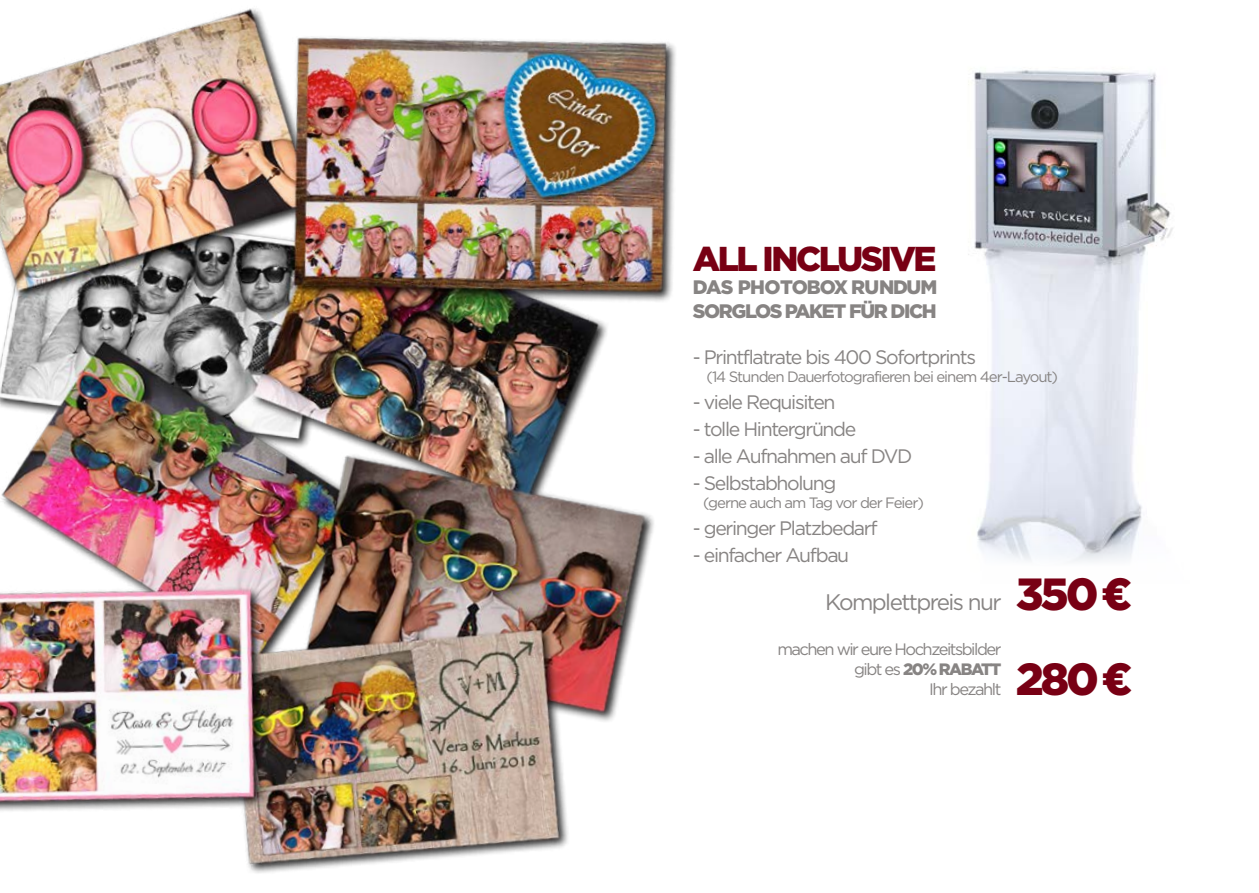
<style>
.page{position:relative;width:1259px;height:893px;background:#fff}
.page>*{position:absolute;margin:0;border:0;box-sizing:border-box;transform-origin:0 0}
.t1{font:900 45px/85.3px "Gotham";letter-spacing:-.07em;color:#780014}
.t2{font:900 34.5px "Gotham";letter-spacing:-.07em;color:#780014}
.t3{font:22.5px "Gotham";letter-spacing:-.07em;color:#878483}
.t4{font:19.5px "Gotham";letter-spacing:-.07em;color:#878483}
.t5{font:900 19.5px/23.4px "Gotham";letter-spacing:-.07em;color:#878483}
.t6{font:16.5px/19.8px "Gotham";letter-spacing:-.09em;color:#878483;text-align:right}
.t7{font:15px "Gotham";letter-spacing:-.07em;color:#878483}
.s1{font-weight:900}
</style>
<div class="page">
<img style="left:0;top:8px;width:676px;height:865px">
<img style="left:968px;top:70px;width:205px;height:492px">
<h2 class="t2" style="left:693px;top:235px;width:245px">ALL INCLUSIVE</h2>
<p class="t5" style="left:693px;top:275px;width:246px">DAS PHOTOBOX RUNDUM<br>SORGLOS PAKET FÜR DICH</p>
<p class="t4" style="left:693px;top:344px;width:285px">- Printflatrate bis 400 Sofortprints</p>
<p class="t7" style="left:706px;top:367px;width:353px">(14 Stunden Dauerfotografieren bei einem 4er-Layout)</p>
<p class="t4" style="left:693px;top:389px;width:144px">- viele Requisiten</p>
<p class="t4" style="left:693px;top:416px;width:165px">- tolle Hintergründe</p>
<p class="t4" style="left:693px;top:443px;width:221px">- alle Aufnahmen auf DVD</p>
<p class="t4" style="left:693px;top:470px;width:145px">- Selbstabholung</p>
<p class="t7" style="left:703px;top:493px;width:222px">(gerne auch am Tag vor der Feier)</p>
<p class="t4" style="left:693px;top:515px;width:186px">- geringer Platzbedarf</p>
<p class="t4" style="left:693px;top:542px;width:158px">- einfacher Aufbau</p>
<h1 class="t1" style="left:1016px;top:550px;width:118px">350 €<br>280 €</h1>
<p class="t3" style="left:825px;top:587px;width:178px">Komplettpreis nur</p>
<p class="t6" style="left:777px;top:639px;width:226px">machen wir eure Hochzeitsbilder gibt es <span class="s1">20% RABATT<br></span>Ihr bezahlt</p>
</div>
